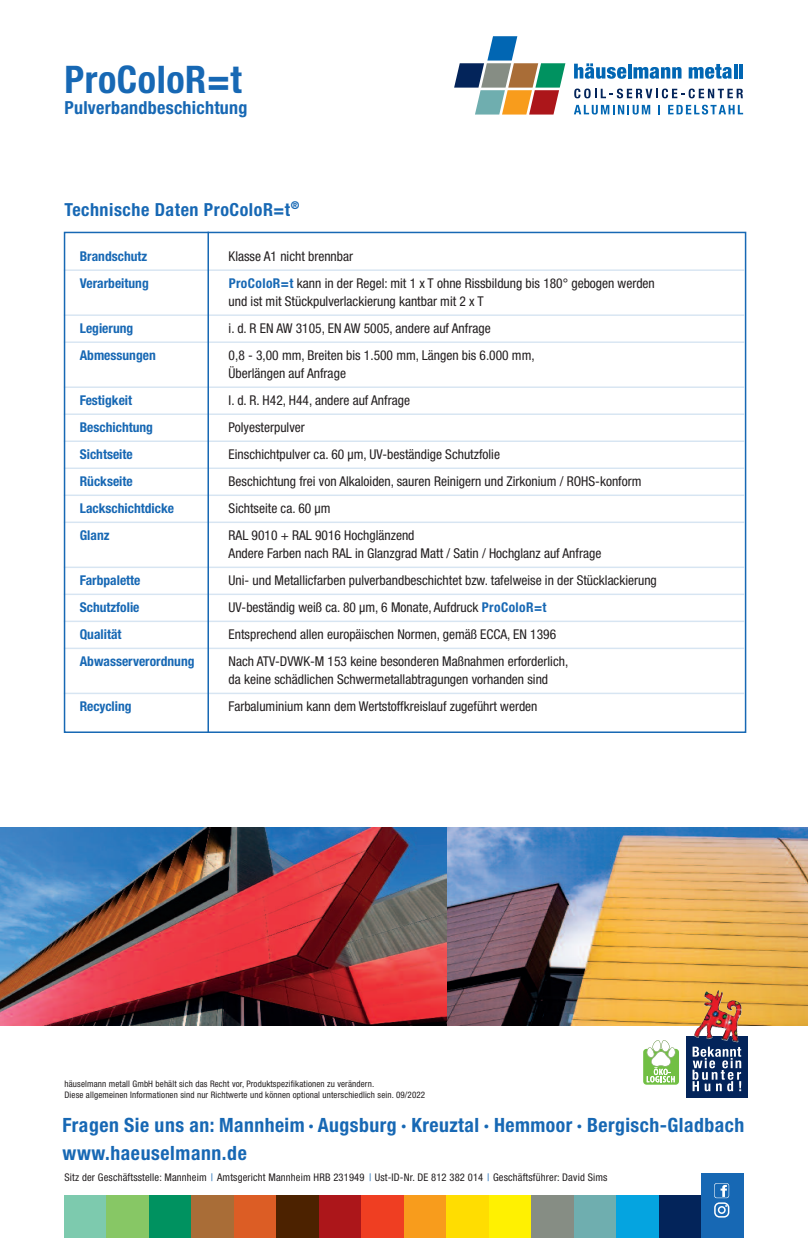
<style>
.page{position:relative;width:808px;height:1238px;background:#fff}
.page>*{position:absolute;margin:0;border:0;box-sizing:border-box;transform-origin:0 0}
.t1{font:700 condensed 38.1px "Helvetica Neue";letter-spacing:.015em;color:#1768b4}
.t2{font:700 condensed 19.65px/27.9px "Helvetica Neue";letter-spacing:.025em;color:#1768b4}
.t3{font:700 condensed 18px "Helvetica Neue";letter-spacing:.03em;color:#1768b4}
.t4{font:700 condensed 18px "Helvetica Neue";letter-spacing:.015em;color:#1768b4}
.t5{font:condensed 13.5px/18px "Helvetica Neue";color:#231f20}
.t6{font:700 condensed 13.5px "Helvetica Neue";color:#1768b4}
.t7{font:condensed 10.5px "Helvetica Neue";letter-spacing:.015em;color:#231f20}
.t8{font:condensed 9px/10.8px "Helvetica Neue";letter-spacing:.015em;color:#231f20}
.s1{font-weight:700;color:#1768b4}
.s2{color:#1768b4}
</style>
<div class="page">
<img style="left:446px;top:827px;width:362px;height:198px">
<div style="left:64px;top:232px;width:682px;height:501px;border:2px solid #1768b4"></div>
<svg style="left:574px;top:105px;width:76px;height:9px"></svg>
<svg style="left:658px;top:105px;width:2px;height:9px"></svg>
<svg style="left:668px;top:105px;width:75px;height:9px"></svg>
<svg style="left:574px;top:89px;width:169px;height:9px"></svg>
<svg style="left:574px;top:63px;width:52px;height:16px"></svg>
<hr style="left:628px;top:64px;width:4px;height:14px;background:#0166b3">
<svg style="left:633px;top:67px;width:48px;height:12px"></svg>
<svg style="left:689px;top:64px;width:43px;height:15px"></svg>
<hr style="left:734px;top:64px;width:3px;height:14px;background:#0166b3">
<hr style="left:739px;top:64px;width:4px;height:14px;background:#0166b3">
<svg style="left:454px;top:36px;width:111px;height:78px"></svg>
<hr style="left:207px;top:232px;width:2px;height:501px;background:#1768b4">
<hr style="left:64px;top:269px;width:680px;height:2px;background:#1768b4;opacity:.17">
<hr style="left:64px;top:314px;width:680px;height:2px;background:#1768b4;opacity:.17">
<hr style="left:64px;top:341px;width:680px;height:2px;background:#1768b4;opacity:.17">
<hr style="left:64px;top:386px;width:680px;height:2px;background:#1768b4;opacity:.17">
<hr style="left:64px;top:413px;width:680px;height:2px;background:#1768b4;opacity:.17">
<hr style="left:64px;top:440px;width:680px;height:2px;background:#1768b4;opacity:.17">
<hr style="left:64px;top:467px;width:680px;height:2px;background:#1768b4;opacity:.17">
<hr style="left:64px;top:494px;width:680px;height:2px;background:#1768b4;opacity:.17">
<hr style="left:64px;top:521px;width:680px;height:2px;background:#1768b4;opacity:.17">
<hr style="left:64px;top:566px;width:680px;height:2px;background:#1768b4;opacity:.17">
<hr style="left:64px;top:593px;width:680px;height:2px;background:#1768b4;opacity:.17">
<hr style="left:64px;top:620px;width:680px;height:2px;background:#1768b4;opacity:.17">
<hr style="left:64px;top:647px;width:680px;height:2px;background:#1768b4;opacity:.17">
<hr style="left:64px;top:692px;width:680px;height:2px;background:#1768b4;opacity:.17">
<img style="left:0;top:827px;width:446px;height:198px">
<svg style="left:643px;top:1040px;width:36px;height:44px"></svg>
<div style="left:686px;top:1036px;width:61px;height:61px;background:#03245a"></div>
<img style="left:694px;top:990px;width:36px;height:50px">
<svg style="left:692px;top:1046px;width:49px;height:45px"></svg>
<div style="left:64px;top:1195px;width:42px;height:42px;background:#7dcaae"></div>
<div style="left:106px;top:1195px;width:43px;height:42px;background:#87c765"></div>
<div style="left:149px;top:1195px;width:42px;height:42px;background:#009260"></div>
<div style="left:191px;top:1195px;width:43px;height:42px;background:#a96d37"></div>
<div style="left:234px;top:1195px;width:42px;height:42px;background:#dc5d25"></div>
<div style="left:276px;top:1195px;width:43px;height:42px;background:#4c2200"></div>
<div style="left:319px;top:1195px;width:42px;height:42px;background:#ac161a"></div>
<div style="left:361px;top:1195px;width:43px;height:42px;background:#ef3e22"></div>
<div style="left:404px;top:1195px;width:42px;height:42px;background:#f89c1c"></div>
<div style="left:446px;top:1195px;width:43px;height:42px;background:#ffdd01"></div>
<div style="left:489px;top:1195px;width:42px;height:42px;background:#fff101"></div>
<div style="left:531px;top:1195px;width:43px;height:42px;background:#868d84"></div>
<div style="left:574px;top:1195px;width:43px;height:42px;background:#6faeaf"></div>
<div style="left:617px;top:1195px;width:42px;height:42px;background:#05a4e0"></div>
<div style="left:659px;top:1195px;width:43px;height:42px;background:#03245a"></div>
<div style="left:702px;top:1173px;width:42px;height:64px;background:#1768b4"></div>
<svg style="left:714px;top:1183px;width:15px;height:34px"></svg>
<h1 class="t1" style="left:64px;top:48px;width:179px">ProColoR=t</h1>
<h3 class="t4" style="left:64px;top:101px;width:184px">Pulverbandbeschichtung</h3>
<h3 class="t3" style="left:65px;top:195px;width:236px">Technische Daten ProColoR=t<sup>®</sup></h3>
<p class="t6" style="left:80px;top:245px;width:69px">Brandschutz</p>
<p class="t5" style="left:229px;top:248px;width:126px">Klasse A1 nicht brennbar</p>
<p class="t6" style="left:80px;top:272px;width:70px">Verarbeitung</p>
<p class="t5" style="left:229px;top:275px;width:428px"><span class="s1">ProColoR=t</span> kann in der Regel: mit 1 x T ohne Rissbildung bis 180° gebogen werden und ist mit Stückpulverlackierung kantbar mit 2 x T</p>
<p class="t6" style="left:80px;top:317px;width:55px">Legierung</p>
<p class="t5" style="left:229px;top:320px;width:264px">i. d. R EN AW 3105, EN AW 5005, andere auf Anfrage</p>
<p class="t6" style="left:80px;top:344px;width:77px">Abmessungen</p>
<p class="t5" style="left:229px;top:347px;width:308px">0,8 - 3,00 mm, Breiten bis 1.500 mm, Längen bis 6.000 mm,<br>Überlängen auf Anfrage</p>
<p class="t6" style="left:80px;top:389px;width:54px">Festigkeit</p>
<p class="t5" style="left:229px;top:392px;width:183px">I. d. R. H42, H44, andere auf Anfrage</p>
<p class="t6" style="left:80px;top:416px;width:75px">Beschichtung</p>
<p class="t5" style="left:229px;top:419px;width:78px">Polyesterpulver</p>
<p class="t6" style="left:80px;top:443px;width:54px">Sichtseite</p>
<p class="t5" style="left:229px;top:446px;width:273px">Einschichtpulver ca. 60 µm, UV-beständige Schutzfolie</p>
<p class="t6" style="left:80px;top:470px;width:54px">Rückseite</p>
<p class="t5" style="left:229px;top:473px;width:414px">Beschichtung frei von Alkaloiden, sauren Reinigern und Zirkonium / ROHS-konform</p>
<p class="t6" style="left:80px;top:497px;width:96px">Lackschichtdicke</p>
<p class="t5" style="left:229px;top:500px;width:103px">Sichtseite ca. 60 µm</p>
<p class="t6" style="left:80px;top:524px;width:31px">Glanz</p>
<p class="t5" style="left:229px;top:527px;width:374px">RAL 9010 + RAL 9016 Hochglänzend<br>Andere Farben nach RAL in Glanzgrad Matt / Satin / Hochglanz auf Anfrage</p>
<p class="t6" style="left:80px;top:569px;width:62px">Farbpalette</p>
<p class="t5" style="left:229px;top:572px;width:430px">Uni- und Metallicfarben pulverbandbeschichtet bzw. tafelweise in der Stücklackierung</p>
<p class="t6" style="left:80px;top:596px;width:61px">Schutzfolie</p>
<p class="t5" style="left:229px;top:599px;width:319px">UV-beständig weiß ca. 80 µm, 6 Monate, Aufdruck <span class="s1">ProColoR=t</span></p>
<p class="t6" style="left:80px;top:623px;width:43px">Qualität</p>
<p class="t5" style="left:229px;top:626px;width:329px">Entsprechend allen europäischen Normen, gemäß ECCA, EN 1396</p>
<p class="t6" style="left:80px;top:650px;width:116px">Abwasserverordnung</p>
<p class="t5" style="left:229px;top:653px;width:341px">Nach ATV-DVWK-M 153 keine besonderen Maßnahmen erforderlich, da keine schädlichen Schwermetallabtragungen vorhanden sind</p>
<p class="t6" style="left:80px;top:695px;width:53px">Recycling</p>
<p class="t5" style="left:229px;top:698px;width:310px">Farbaluminium kann dem Wertstoffkreislauf zugeführt werden</p>
<p class="t8" style="left:64px;top:1079px;width:362px">häuselmann metall GmbH behält sich das Recht vor, Produktspezifikationen zu verändern.<br>Diese allgemeinen Informationen sind nur Richtwerte und können optional unterschiedlich sein. 09/2022</p>
<h2 class="t2" style="left:63px;top:1109px;width:683px">Fragen Sie uns an: Mannheim · Augsburg · Kreuztal · Hemmoor · Bergisch-Gladbach www.haeuselmann.de</h2>
<p class="t7" style="left:64px;top:1173px;width:544px">Sitz der Geschäftsstelle: Mannheim <span class="s2">|</span> Amtsgericht Mannheim HRB 231949 <span class="s2">|</span> Ust-ID-Nr. DE 812 382 014 <span class="s2">|</span> Geschäftsführer: David Sims</p>
</div>
